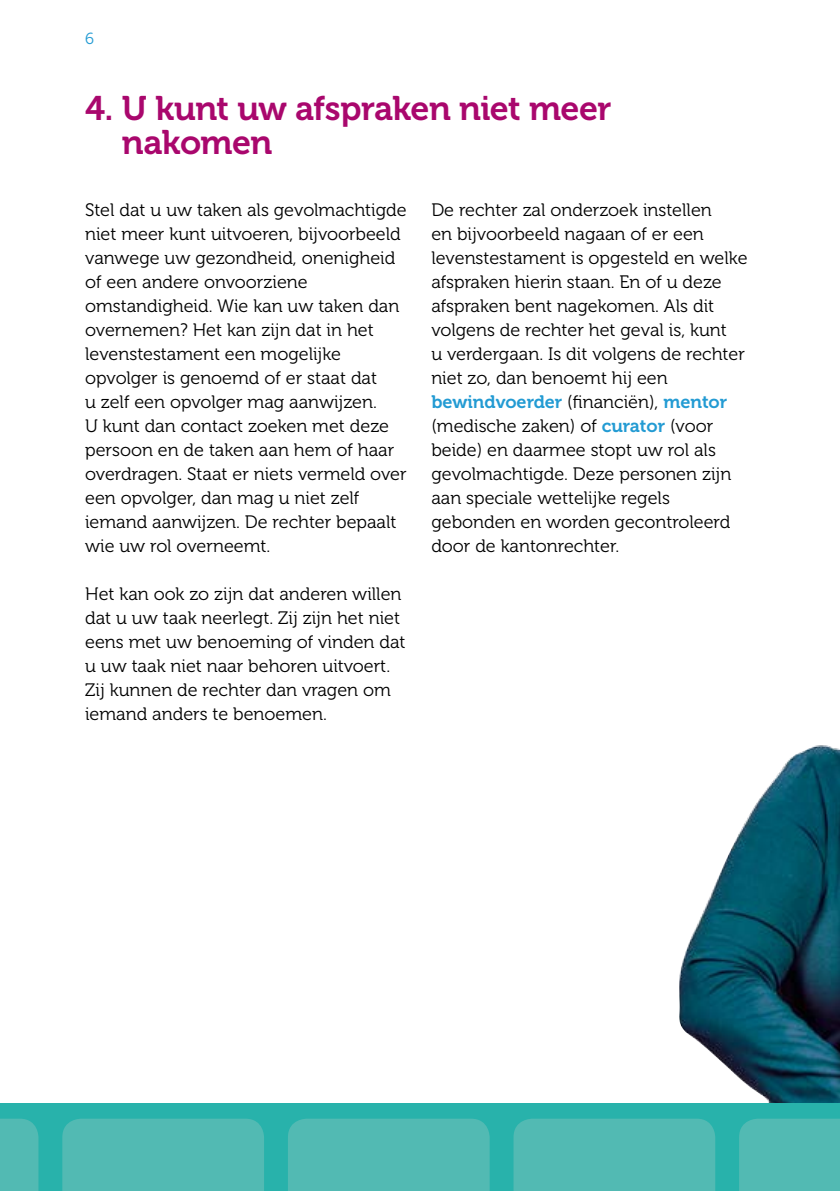
<style>
.page{position:relative;width:840px;height:1191px;background:#fff}
.page>*{position:absolute;margin:0;border:0;box-sizing:border-box;transform-origin:0 0}
.t1{font:34px/34px "Museo 700";letter-spacing:-.02em;color:#a9076d}
.t2{font:18px/24px "Museo 300";color:#000}
.t3{font:18px "Museo 700";color:#239bd3}
.t4{font:16px "Museo 300";color:#239bd3}
.s1{font-family:"Museo 300";color:#000}
.s2{font-family:"Museo 700";color:#239bd3}
</style>
<div class="page">
<img style="left:679px;top:745px;width:160px;height:358px">
<div style="left:0;top:1103px;width:839px;height:88px;background:#28b2ab"></div>
<div style="left:62px;top:1118px;width:202px;height:73px;background:#52bab3"></div>
<div style="left:739px;top:1118px;width:100px;height:73px;background:#52bab3"></div>
<div style="left:0;top:1118px;width:38px;height:73px;background:#52bab3"></div>
<div style="left:513px;top:1118px;width:201px;height:73px;background:#52bab3"></div>
<div style="left:288px;top:1118px;width:201px;height:73px;background:#52bab3"></div>
<p class="t4" style="left:85px;top:30px;width:10px">6</p>
<h1 class="t1" style="left:122px;top:92px;width:491px;text-indent:-37px">4. U kunt uw afspraken niet meer nakomen</h1>
<p class="t2" style="left:85px;top:198px;width:323px">Stel dat u uw taken als gevolmachtigde niet meer kunt uitvoeren, bijvoorbeeld vanwege uw gezondheid, onenigheid of een andere onvoorziene omstandigheid. Wie kan uw taken dan overnemen? Het kan zijn dat in het levenstestament een mogelijke opvolger is genoemd of er staat dat<br>u zelf een opvolger mag aanwijzen.<br>U kunt dan contact zoeken met deze persoon en de taken aan hem of haar overdragen. Staat er niets vermeld over een opvolger, dan mag u niet zelf iemand aanwijzen. De rechter bepaalt wie uw rol overneemt.</p>
<p class="t2" style="left:85px;top:582px;width:322px">Het kan ook zo zijn dat anderen willen dat u uw taak neerlegt. Zij zijn het niet eens met uw benoeming of vinden dat u uw taak niet naar behoren uitvoert.<br>Zij kunnen de rechter dan vragen om iemand anders te benoemen.</p>
<p class="t2" style="left:431px;top:198px;width:317px">De rechter zal onderzoek instellen<br>en bijvoorbeeld nagaan of er een levenstestament is opgesteld en welke afspraken hierin staan. En of u deze afspraken bent nagekomen. Als dit volgens de rechter het geval is, kunt<br>u verdergaan. Is dit volgens de rechter niet zo, dan benoemt hij een</p>
<p class="t3" style="left:431px;top:392px;width:297px">bewindvoerder <span class="s1">(financiën),</span> mentor</p>
<p class="t2" style="left:431px;top:414px;width:301px">(medische zaken) of <span class="s2">curator</span> (voor beide) en daarmee stopt uw rol als gevolmachtigde. Deze personen zijn aan speciale wettelijke regels gebonden en worden gecontroleerd door de kantonrechter.</p>
</div>
